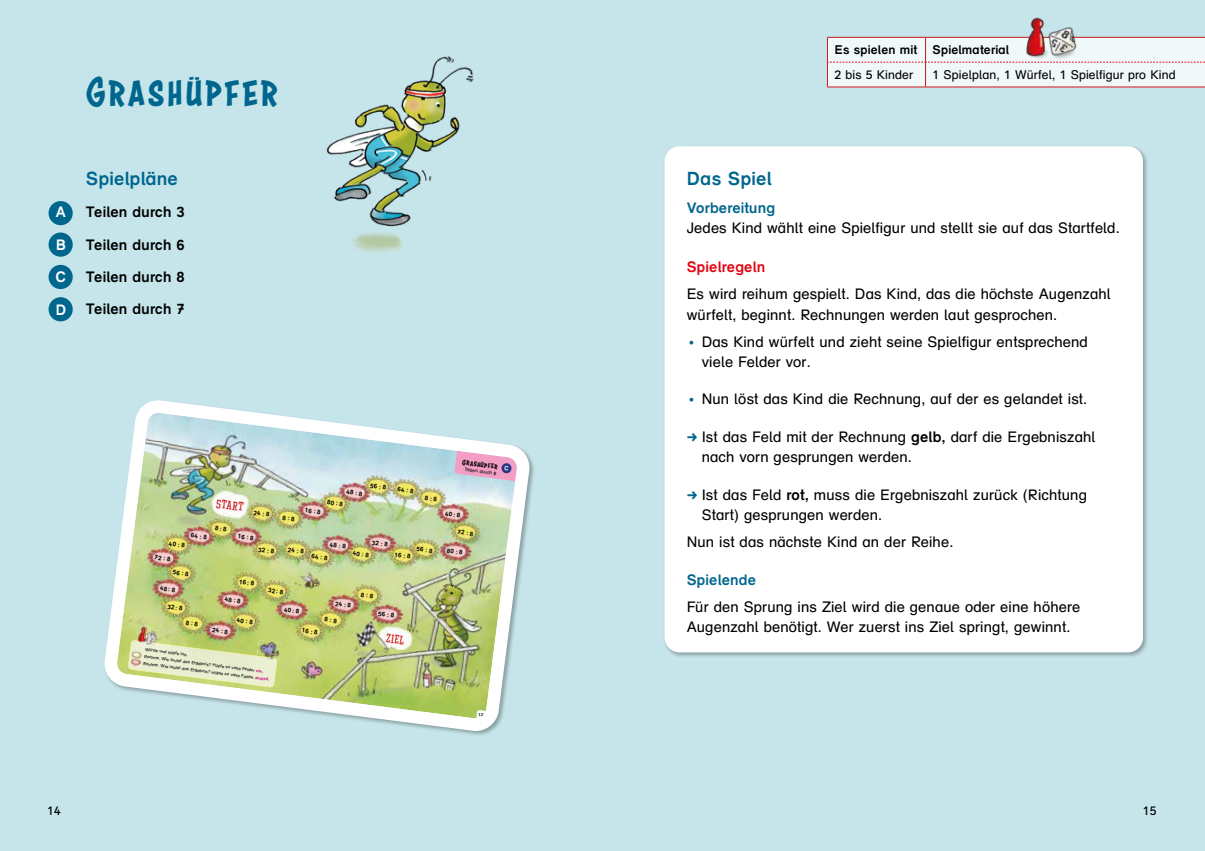
<style>
.page{position:relative;width:1205px;height:851px;background:#fff}
.page>*{position:absolute;margin:0;border:0;box-sizing:border-box;transform-origin:0 0}
.t1{font:43.75px "Astounder Squared BB";letter-spacing:.07em;color:#00668e}
.t2{font:700 18.75px "bs Druckschrift Gru 1";color:#00668e}
.t3{font:15px/20px "bs Druckschrift Gru 1";color:#000}
.t4{font:700 15px/32.1px "bs Druckschrift Gru 1";color:#000;text-align:justify}
.t5{font:700 15px "bs Druckschrift Gru 1";color:#00668e}
.t6{font:700 15px "bs Druckschrift Gru 1";color:#e30613}
.t7{font:700 15px/32.4px "bs Druckschrift Gru 1";color:#fff;text-align:justify}
.t8{font:12.5px "bs Druckschrift Gru 1";color:#000}
.t9{font:700 12.5px "bs Druckschrift Gru 1";color:#000}
.t10{font:condensed 10.62px "Winner";color:#cd1719}
.t11{font:8.38px "Astounder Squared BB";color:#000}
.t12{font:700 6.5px "bs Druckschrift Gru 1";color:#000}
.t13{font:5px "bs Druckschrift Gru 1";color:#000}
.t14{font:4.38px/7.2px "bs Druckschrift Gru 1";color:#000}
.s1{color:#00668e}
.s2{font-weight:700}
.s3{font-weight:700;color:#c7027f}
</style>
<div class="page">
<div style="left:0;top:0;width:1205px;height:850px;background:#c6e5ea"></div>
<div style="left:663px;top:145px;width:486px;height:513px;background:#000;opacity:.3"></div>
<div style="left:664px;top:146px;width:479px;height:506px;background:#fff;border-radius:15px"></div>
<hr style="left:827px;top:87px;width:98px;height:1px;background:#cd1719">
<hr style="left:925px;top:87px;width:280px;height:1px;background:#cd1719">
<svg style="left:827px;top:37px;width:378px;height:50px;background:#eeeeef"></svg>
<img style="left:104px;top:400px;width:430px;height:335px">
<div style="left:49px;top:201px;width:24px;height:24px;background:#00668e;border-radius:50%"></div>
<div style="left:49px;top:232px;width:24px;height:25px;background:#00668e;border-radius:50%"></div>
<div style="left:49px;top:265px;width:24px;height:24px;background:#00668e;border-radius:50%"></div>
<div style="left:49px;top:297px;width:24px;height:24px;background:#00668e;border-radius:50%"></div>
<img style="left:1021px;top:17px;width:17px;height:41px">
<img style="left:1038px;top:17px;width:50px;height:50px">
<img style="left:326px;top:56px;width:148px;height:196px">
<svg style="left:475px;top:709px;width:16px;height:10px"></svg>
<svg style="left:282px;top:515px;width:13px;height:6px"></svg>
<svg style="left:425px;top:495px;width:12px;height:6px"></svg>
<svg style="left:215px;top:526px;width:12px;height:6px"></svg>
<svg style="left:186px;top:620px;width:12px;height:6px"></svg>
<svg style="left:324px;top:617px;width:13px;height:6px"></svg>
<svg style="left:361px;top:592px;width:12px;height:6px"></svg>
<svg style="left:454px;top:445px;width:63px;height:37px;background:#e7bed7"></svg>
<h1 class="t1" style="left:86px;top:67px;width:193px">GRASHÜPFER</h1>
<p class="t9" style="left:834px;top:42px;width:176px">Es spielen mit Spielmaterial</p>
<p class="t8" style="left:834px;top:67px;width:80px">2 bis 5 Kinder</p>
<p class="t8" style="left:932px;top:67px;width:245px">1 Spielplan, 1 Würfel, 1 Spielfigur pro Kind</p>
<p class="t7" style="left:55px;top:196px;width:13px">A B C D</p>
<p class="t2" style="left:86px;top:168px;width:94px">Spielpläne</p>
<p class="t2" style="left:687px;top:168px;width:87px">Das Spiel</p>
<p class="t5" style="left:687px;top:198px;width:90px">Vorbereitung</p>
<p class="t3" style="left:687px;top:217px;width:435px">Jedes Kind wählt eine Spielfigur und stellt sie auf das Startfeld.</p>
<p class="t4" style="left:86px;top:196px;width:101px">Teilen durch 3<br>Teilen durch 6<br>Teilen durch 8<br>Teilen durch 7</p>
<p class="t6" style="left:687px;top:258px;width:80px">Spielregeln</p>
<p class="t3" style="left:687px;top:284px;width:426px">Es wird reihum gespielt. Das Kind, das die höchste Augenzahl würfelt, beginnt. Rechnungen werden laut gesprochen.</p>
<p class="t3" style="left:702px;top:331px;width:388px;text-indent:-15px"><span class="s1">•</span> Das Kind würfelt und zieht seine Spielfigur entsprechend viele Felder vor.</p>
<p class="t3" style="left:687px;top:389px;width:402px"><span class="s1">•</span> Nun löst das Kind die Rechnung, auf der es gelandet ist.</p>
<p class="t3" style="left:702px;top:427px;width:395px;text-indent:-15px"><span class="s1">→</span> Ist das Feld mit der Rechnung <span class="s2">gelb,</span> darf die Ergebniszahl nach vorn gesprungen werden.</p>
<p class="t3" style="left:702px;top:484px;width:387px;text-indent:-15px"><span class="s1">→</span> Ist das Feld <span class="s2">rot,</span> muss die Ergebniszahl zurück (Richtung<br>Start) gesprungen werden.</p>
<p class="t3" style="left:687px;top:532px;width:268px">Nun ist das nächste Kind an der Reihe.</p>
<p class="t5" style="left:687px;top:570px;width:71px">Spielende</p>
<p class="t3" style="left:687px;top:596px;width:395px">Für den Sprung ins Ziel wird die genaue oder eine höhere<br>Augenzahl benötigt. Wer zuerst ins Ziel springt, gewinnt.</p>
<p class="t11" style="left:463px;top:457px;width:37px;rotate:7deg">GRASHÜPFER</p>
<p class="t13" style="left:465px;top:466px;width:34px;rotate:7deg">Teilen durch 8</p>
<p class="t12" style="left:371px;top:481px;width:18px;rotate:7deg">56 : 8</p>
<p class="t12" style="left:398px;top:485px;width:18px;rotate:7deg">64 : 8</p>
<p class="t12" style="left:347px;top:488px;width:18px;rotate:7deg">48 : 8</p>
<p class="t10" style="left:217px;top:497px;width:29px;rotate:7deg">START</p>
<p class="t12" style="left:327px;top:498px;width:18px;rotate:7deg">80 : 8</p>
<p class="t12" style="left:254px;top:508px;width:18px;rotate:7deg">24 : 8</p>
<p class="t12" style="left:305px;top:506px;width:18px;rotate:7deg">16 : 8</p>
<p class="t12" style="left:446px;top:509px;width:17px;rotate:7deg">40 : 8</p>
<p class="t12" style="left:458px;top:528px;width:18px;rotate:7deg">72 : 8</p>
<p class="t12" style="left:447px;top:546px;width:18px;rotate:7deg">80 : 8</p>
<p class="t12" style="left:191px;top:531px;width:18px;rotate:7deg">64 : 8</p>
<p class="t12" style="left:238px;top:532px;width:18px;rotate:7deg">16 : 8</p>
<p class="t12" style="left:372px;top:538px;width:18px;rotate:7deg">32 : 8</p>
<p class="t12" style="left:169px;top:539px;width:18px;rotate:7deg">40 : 8</p>
<p class="t12" style="left:155px;top:553px;width:18px;rotate:7deg">72 : 8</p>
<p class="t12" style="left:173px;top:568px;width:18px;rotate:7deg">56 : 8</p>
<p class="t12" style="left:168px;top:602px;width:17px;rotate:7deg">32 : 8</p>
<p class="t12" style="left:330px;top:540px;width:18px;rotate:7deg">48 : 8</p>
<p class="t12" style="left:417px;top:544px;width:18px;rotate:7deg">56 : 8</p>
<p class="t12" style="left:259px;top:545px;width:18px;rotate:7deg">32 : 8</p>
<p class="t12" style="left:288px;top:545px;width:18px;rotate:7deg">24: 8</p>
<p class="t12" style="left:353px;top:549px;width:18px;rotate:7deg">40 : 8</p>
<p class="t12" style="left:395px;top:550px;width:18px;rotate:7deg">16 : 8</p>
<p class="t12" style="left:312px;top:552px;width:18px;rotate:7deg">64 : 8</p>
<p class="t12" style="left:239px;top:577px;width:17px;rotate:7deg">16 : 8</p>
<p class="t12" style="left:160px;top:584px;width:17px;rotate:7deg">48 : 8</p>
<p class="t12" style="left:268px;top:586px;width:17px;rotate:7deg">32 : 8</p>
<p class="t12" style="left:225px;top:595px;width:18px;rotate:7deg">48 : 8</p>
<p class="t12" style="left:237px;top:616px;width:18px;rotate:7deg">40 : 8</p>
<p class="t12" style="left:335px;top:599px;width:18px;rotate:7deg">24 : 8</p>
<p class="t12" style="left:285px;top:605px;width:17px;rotate:7deg">40 : 8</p>
<p class="t12" style="left:379px;top:609px;width:18px;rotate:7deg">56 : 8</p>
<p class="t12" style="left:212px;top:625px;width:18px;rotate:7deg">24 : 8</p>
<p class="t12" style="left:302px;top:626px;width:18px;rotate:7deg">16 : 8</p>
<p class="t10" style="left:387px;top:631px;width:20px;rotate:7deg">ZIEL</p>
<p class="t14" style="left:146px;top:645px;width:129px;rotate:7deg">Würfle und hüpfe los.<br>Rechne. Wie lautet das Ergebnis? Hüpfe so viele Felder <span class="s3">vor.<br></span>Rechne. Wie lautet das Ergebnis? Hüpfe so viele Felder <span class="s3">zurück.</span></p>
<p class="t8" style="left:47px;top:803px;width:15px">14</p>
<p class="t8" style="left:1143px;top:803px;width:15px">15</p>
</div>
